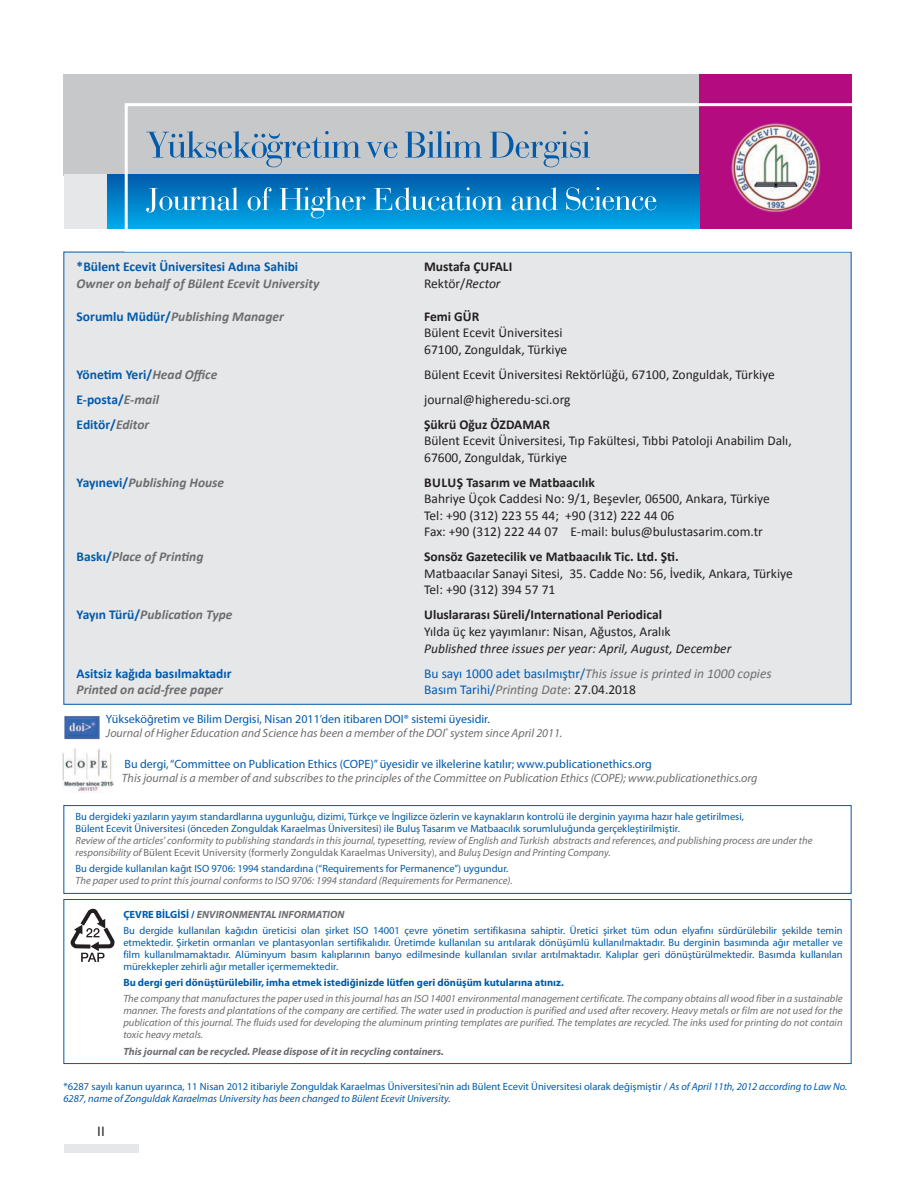
<style>
.page{position:relative;width:915px;height:1191px;background:#fff}
.page>*{position:absolute;margin:0;border:0;box-sizing:border-box;transform-origin:0 0}
.t1{font:15px "Calibri";color:#231f20}
.t2{font:13.5px/16.5px "Calibri";color:#231f20}
.t3{font:italic 700 13.5px "Calibri";color:#6c6d70}
.t4{font:italic 13.5px/16.5px "Calibri";color:#231f20}
.t5{font:700 13.5px "Calibri";color:#015aaa}
.t6{font:italic 13.5px "Calibri";color:#6c6d70}
.t7{font:13.5px "Calibri";color:#015aaa}
.t8{font:700 13.5px "Calibri";color:#231f20}
.t9{font:italic 12px/14.2px "Myriad Pro";color:#6c6d70}
.t10{font:10.5px/12px "Myriad Pro";color:#015aaa}
.t11{font:italic 10.5px/12px "Myriad Pro";color:#6c6d70}
.t12{font:italic 700 10.5px "Myriad Pro";color:#6c6d70}
.s1{font-style:italic}
.s2{font-style:normal;color:#015aaa}
.s3{font-weight:700}
.s4{font-style:italic;color:#6c6d70}
.s5{font-weight:700;font-style:normal}
.s6{font-style:normal}
.s7{color:#6c6d70}
.s8{color:#231f20}
.s9{font-weight:700;font-style:italic;color:#6c6d70}
.s10{font-weight:700;font-style:normal;color:#015aaa}
</style>
<div class="page">
<div style="left:64px;top:1144px;width:74px;height:8px;background:#e6e7e9"></div>
<div style="left:63px;top:805px;width:788px;height:88px;border:1px solid #015aaa"></div>
<div style="left:63px;top:899px;width:788px;height:165px;border:1px solid #015aaa"></div>
<div style="left:63px;top:252px;width:788px;height:452px;background:#e6e7e9"></div>
<div style="left:439px;top:74px;width:411px;height:155px;background:#b40c80"></div>
<div style="left:64px;top:74px;width:634px;height:101px;background:#c7c8ca"></div>
<div style="left:64px;top:174px;width:43px;height:55px;background:#e6e7e9"></div>
<div style="left:107px;top:174px;width:591px;height:55px;background:linear-gradient(to bottom,#015aa8,#00acec)"></div>
<div style="left:125px;top:103px;width:741px;height:149px;border:3px solid #fff"></div>
<svg style="left:405px;top:131px;width:184px;height:36px"></svg>
<svg style="left:146px;top:131px;width:251px;height:36px"></svg>
<svg style="left:566px;top:187px;width:90px;height:23px;background:#3296d0"></svg>
<svg style="left:279px;top:187px;width:278px;height:31px;background:#2a98d3"></svg>
<svg style="left:146px;top:187px;width:125px;height:25px;background:#3298d1"></svg>
<img style="left:731px;top:123px;width:88px;height:89px">
<img style="left:64px;top:716px;width:36px;height:24px">
<img style="left:62px;top:748px;width:52px;height:44px">
<svg style="left:70px;top:909px;width:45px;height:53px"></svg>
<p class="t5" style="left:77px;top:258px;width:223px">*Bülent Ecevit Üniversitesi Adına Sahibi</p>
<p class="t8" style="left:424px;top:258px;width:90px">Mustafa ÇUFALI</p>
<p class="t3" style="left:77px;top:275px;width:244px">Owner on behalf of Bülent Ecevit University</p>
<p class="t2" style="left:424px;top:275px;width:78px">Rektör/<span class="s1">Rector</span></p>
<p class="t3" style="left:77px;top:308px;width:209px"><span class="s2">Sorumlu Müdür/</span>Publishing Manager</p>
<p class="t2" style="left:424px;top:308px;width:145px"><span class="s3">Femi GÜR<br></span>Bülent Ecevit Üniversitesi<br>67100, Zonguldak, Türkiye</p>
<p class="t5" style="left:77px;top:366px;width:142px">Yönetim Yeri/<span class="s4">Head Office</span></p>
<p class="t2" style="left:424px;top:366px;width:352px">Bülent Ecevit Üniversitesi Rektörlüğü, 67100, Zonguldak, Türkiye</p>
<p class="t5" style="left:77px;top:391px;width:84px">E-posta/<span class="s4">E-mail</span></p>
<p class="t2" style="left:424px;top:391px;width:148px">journal@higheredu-sci.org</p>
<p class="t5" style="left:77px;top:416px;width:74px">Editör/<span class="s4">Editor</span></p>
<p class="t2" style="left:424px;top:416px;width:369px"><span class="s3">Şükrü Oğuz ÖZDAMAR<br></span>Bülent Ecevit Üniversitesi, Tıp Fakültesi, Tıbbi Patoloji Anabilim Dalı,<br>67600, Zonguldak, Türkiye</p>
<p class="t3" style="left:77px;top:474px;width:149px"><span class="s2">Yayınevi/</span>Publishing House</p>
<p class="t2" style="left:424px;top:474px;width:347px"><span class="s3">BULUŞ Tasarım ve Matbaacılık<br></span>Bahriye Üçok Caddesi No: 9/1, Beşevler, 06500, Ankara, Türkiye Tel: +90 (312) 223 55 44; +90 (312) 222 44 06<br>Fax: +90 (312) 222 44 07 E-mail: bulus@bulustasarim.com.tr</p>
<p class="t3" style="left:77px;top:548px;width:128px"><span class="s2">Baskı/</span>Place of Printing</p>
<p class="t2" style="left:424px;top:549px;width:370px"><span class="s3">Sonsöz Gazetecilik ve Matbaacılık Tic. Ltd. Şti.<br></span>Matbaacılar Sanayi Sitesi, 35. Cadde No: 56, İvedik, Ankara, Türkiye<br>Tel: +90 (312) 394 57 71</p>
<p class="t3" style="left:77px;top:606px;width:157px"><span class="s2">Yayın Türü/</span>Publication Type</p>
<p class="t4" style="left:424px;top:606px;width:308px"><span class="s5">Uluslararası Süreli/International Periodical<br></span><span class="s6">Yılda üç kez yayımlanır: Nisan, Ağustos, Aralık<br></span>Published three issues per year: April, August, December</p>
<p class="t5" style="left:77px;top:664px;width:156px">Asitsiz kağıda basılmaktadır</p>
<p class="t6" style="left:424px;top:664px;width:349px"><span class="s2">Bu sayı 1000 adet basılmıştır/</span>This issue is printed in 1000 copies</p>
<p class="t3" style="left:77px;top:681px;width:148px">Printed on acid-free paper</p>
<p class="t7" style="left:424px;top:681px;width:213px">Basım Tarihi/<span class="s4">Printing Date</span><span class="s7">:</span> <span class="s8">27.04.2018</span></p>
<p class="t9" style="left:106px;top:711px;width:458px"><span class="s2">Yükseköğretim ve Bilim Dergisi, Nisan 2011’den itibaren DOI® sistemi üyesidir.<br></span>Journal of Higher Education and Science has been a member of the DOI<sup>®</sup> system since April 2011.</p>
<p class="t9" style="left:122px;top:756px;width:637px"><span class="s2">Bu dergi, “Committee on Publication Ethics (COPE)” üyesidir ve ilkelerine katılır; www.publicationethics.org<br></span>This journal is a member of and subscribes to the principles of the Committee on Publication Ethics (COPE); www.publicationethics.org</p>
<p class="t10" style="left:75px;top:810px;width:738px">Bu dergideki yazıların yayım standardlarına uygunluğu, dizimi, Türkçe ve İngilizce özlerin ve kaynakların kontrolü ile derginin yayıma hazır hale getirilmesi,<br>Bülent Ecevit Üniversitesi (önceden Zonguldak Karaelmas Üniversitesi) ile Buluş Tasarım ve Matbaacılık sorumluluğunda gerçekleştirilmiştir.<br><span class="s4">Review of the articles’ conformity to publishing standards in this journal, typesetting, review of English and Turkish abstracts and references, and publishing process are under the responsibility of</span> <span class="s7">Bülent Ecevit University (formerly Zonguldak Karaelmas University), and</span> <span class="s4">Buluş Design and Printing Company.</span></p>
<p class="t11" style="left:75px;top:862px;width:438px"><span class="s2">Bu dergide kullanılan kağıt ISO 9706: 1994 standardına (“Requirements for Permanence”) uygundur.<br></span>The paper used to print this journal conforms to ISO 9706: 1994 standard (Requirements for Permanence).</p>
<p class="t10" style="left:123px;top:906px;width:720px;line-height:16.2px"><span class="s3">ÇEVRE BİLGİSİ /</span> <span class="s9">ENVIRONMENTAL INFORMATION<br></span>Bu dergide kullanılan kağıdın üreticisi olan şirket ISO 14001 çevre yönetim sertifikasına sahiptir. Üretici şirket tüm odun elyafını sürdürülebilir şekilde temin</p>
<p class="t10" style="left:123px;top:936px;width:720px;text-align:justify">etmektedir. Şirketin ormanları ve plantasyonları sertifikalıdır. Üretimde kullanılan su arıtılarak dönüşümlü kullanılmaktadır. Bu derginin basımında ağır metaller ve film kullanılmamaktadır. Alüminyum basım kalıplarının banyo edilmesinde kullanılan sıvılar arıtılmaktadır. Kalıplar geri dönüştürülmektedir. Basımda kullanılan mürekkepler zehirli ağır metaller içermemektedir.</p>
<p class="t11" style="left:123px;top:974px;width:720px;line-height:16.2px"><span class="s10">Bu dergi geri dönüştürülebilir, imha etmek istediğinizde lütfen geri dönüşüm kutularına atınız.<br></span>The company that manufactures the paper used in this journal has an ISO 14001 environmental management certificate. The company obtains all wood fiber in a sustainable</p>
<p class="t11" style="left:123px;top:1004px;width:720px;text-align:justify">manner. The forests and plantations of the company are certified. The water used in production is purified and used after recovery. Heavy metals or film are not used for the publication of this journal. The fluids used for developing the aluminum printing templates are purified. The templates are recycled. The inks used for printing do not contain toxic heavy metals.</p>
<p class="t12" style="left:123px;top:1044px;width:322px">This journal can be recycled. Please dispose of it in recycling containers.</p>
<p class="t10" style="left:63px;top:1080px;width:785px">*6287 sayılı kanun uyarınca, 11 Nisan 2012 itibariyle Zonguldak Karaelmas Üniversitesi’nin adı Bülent Ecevit Üniversitesi olarak değişmiştir / <span class="s1">As of April 11th, 2012 according to Law No.<br>6287, name of Zonguldak Karaelmas University has been changed to Bülent Ecevit University.</span></p>
<p class="t1" style="left:97px;top:1121px;width:9px">II</p>
</div>
